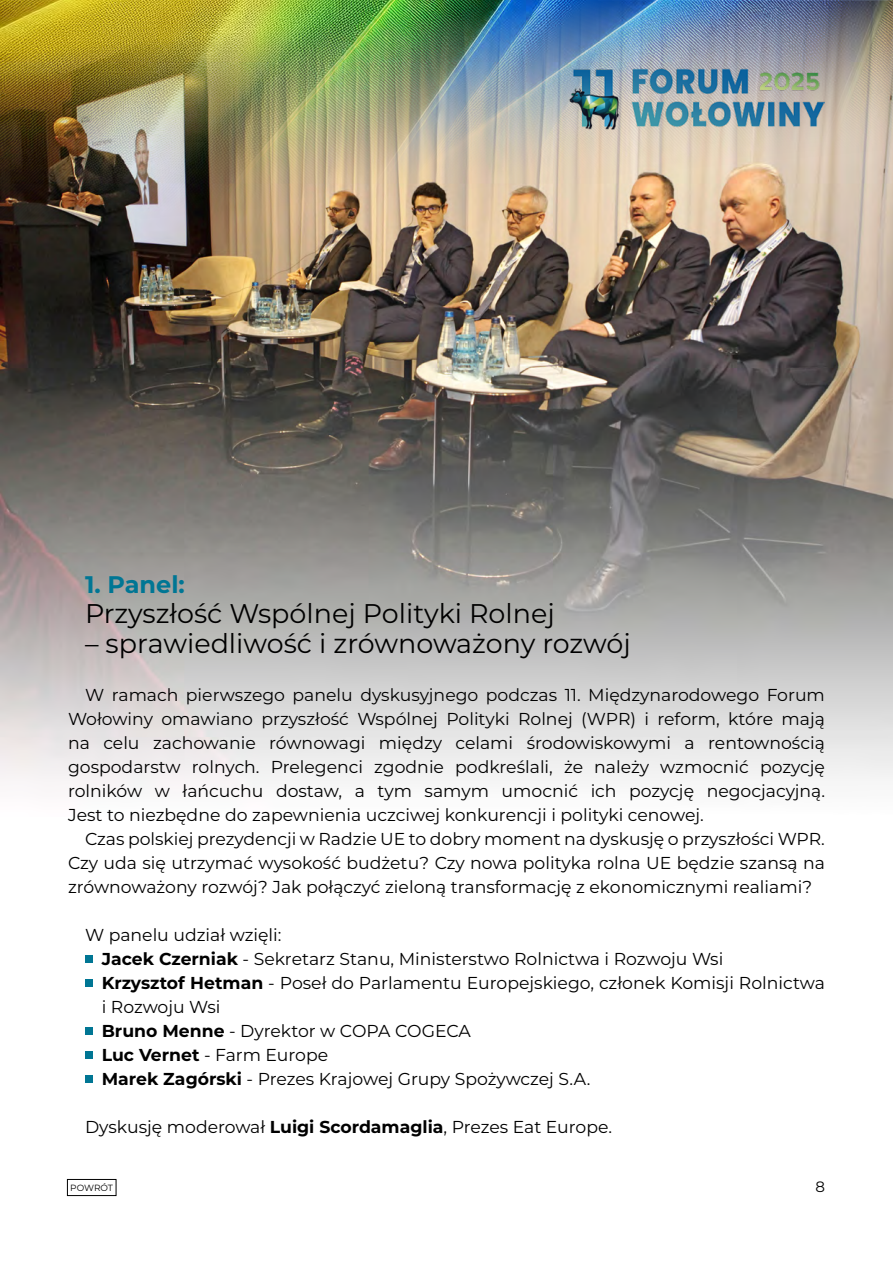
<style>
.page{position:relative;width:893px;height:1263px;background:#fff}
.page>*{position:absolute;margin:0;border:0;box-sizing:border-box;transform-origin:0 0}
.t1{font:27px "Montserrat";color:#000}
.t2{font:700 24px "Montserrat";color:#007694}
.t3{font:17.25px/24px "Montserrat";color:#000;text-align:justify}
.t4{font:15px "Montserrat";color:#000}
.t5{font:9px "Montserrat";letter-spacing:-.01em;color:#000}
.s1{font-weight:700}
</style>
<div class="page">
<img style="left:0;top:244px;width:893px;height:543px">
<img style="left:0;top:0;width:893px;height:244px">
<div style="left:85px;top:955px;width:8px;height:7px;background:#007694"></div>
<div style="left:85px;top:979px;width:8px;height:7px;background:#007694"></div>
<div style="left:85px;top:1027px;width:8px;height:7px;background:#007694"></div>
<div style="left:85px;top:1051px;width:8px;height:7px;background:#007694"></div>
<div style="left:85px;top:1075px;width:8px;height:7px;background:#007694"></div>
<div style="left:67px;top:1179px;width:50px;height:17px;border:1px solid #000"></div>
<img style="left:570px;top:68px;width:255px;height:62px">
<h2 class="t2" style="left:85px;top:567px;width:101px">1. Panel:</h2>
<h1 class="t1" style="left:85px;top:594px;width:471px">Przyszłość Wspólnej Polityki Rolnej</h1>
<h1 class="t1" style="left:85px;top:624px;width:547px">– sprawiedliwość i zrównoważony rozwój</h1>
<p class="t3" style="left:68px;top:682px;width:758px;text-indent:17px">W ramach pierwszego panelu dyskusyjnego podczas 11. Międzynarodowego Forum Wołowiny omawiano przyszłość Wspólnej Polityki Rolnej (WPR) i reform, które mają na celu zachowanie równowagi między celami środowiskowymi a rentownością gospodarstw rolnych. Prelegenci zgodnie podkreślali, że należy wzmocnić pozycję rolników w łańcuchu dostaw, a tym samym umocnić ich pozycję negocjacyjną.<br>Jest to niezbędne do zapewnienia uczciwej konkurencji i polityki cenowej.</p>
<p class="t3" style="left:68px;top:826px;width:758px;text-indent:17px">Czas polskiej prezydencji w Radzie UE to dobry moment na dyskusję o przyszłości WPR.<br>Czy uda się utrzymać wysokość budżetu? Czy nowa polityka rolna UE będzie szansą na zrównoważony rozwój? Jak połączyć zieloną transformację z ekonomicznymi realiami?</p>
<p class="t3" style="left:102px;top:922px;width:725px;text-align:left;text-indent:-17px">W panelu udział wzięli:<br><span class="s1">Jacek Czerniak</span> - Sekretarz Stanu, Ministerstwo Rolnictwa i Rozwoju Wsi<br><span class="s1">Krzysztof Hetman</span> - Poseł do Parlamentu Europejskiego, członek Komisji Rolnictwa i Rozwoju Wsi<br><span class="s1">Bruno Menne</span> - Dyrektor w COPA COGECA<br><span class="s1">Luc Vernet</span> - Farm Europe<br><span class="s1">Marek Zagórski</span> - Prezes Krajowej Grupy Spożywczej S.A.</p>
<p class="t3" style="left:85px;top:1114px;width:529px">Dyskusję moderował <span class="s1">Luigi Scordamaglia</span>, Prezes Eat Europe.</p>
<p class="t5" style="left:70px;top:1181px;width:44px">POWRÓT</p>
<p class="t4" style="left:815px;top:1177px;width:11px">8</p>
</div>
